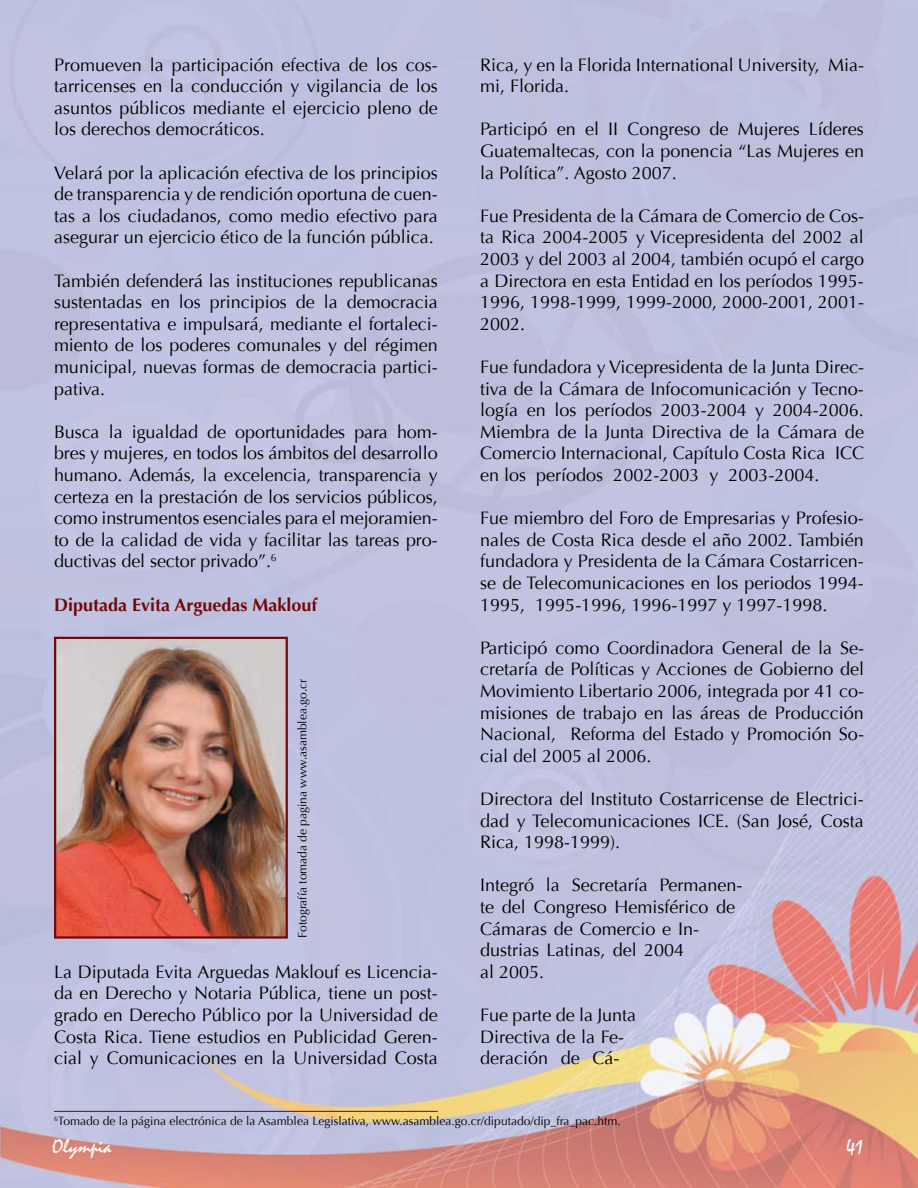
<style>
.page{position:relative;width:918px;height:1188px;background:#fff}
.page>*{position:absolute;margin:0;border:0;box-sizing:border-box;transform-origin:0 0}
.t1{font:21px "Mistral";color:#fff}
.t2{font:18px/21.6px "Optima";color:#000;text-align:justify}
.t3{font:700 18px "Optima";color:#70090a}
.t4{font:12px "Optima";color:#000}
</style>
<div class="page">
<img style="left:0;top:0;width:918px;height:1188px">
<img style="left:57px;top:640px;width:228px;height:296px">
<div style="left:54px;top:637px;width:234px;height:302px;border:2px solid #70090a"></div>
<hr style="left:54px;top:1111px;width:384px;height:1px;background:#70090a">
<p class="t2" style="left:54px;top:54px;width:385px">Promueven la participación efectiva de los cos&shy;tarricenses en la conducción y vigilancia de los asuntos públicos mediante el ejercicio pleno de los derechos democráticos.</p>
<p class="t2" style="left:54px;top:162px;width:385px">Velará por la aplicación efectiva de los principios de transparencia y de rendición oportuna de cuen&shy;tas a los ciudadanos, como medio efectivo para asegurar un ejercicio ético de la función pública.</p>
<p class="t2" style="left:54px;top:270px;width:385px">También defenderá las instituciones republicanas sustentadas en los principios de la democracia representativa e impulsará, mediante el fortaleci&shy;miento de los poderes comunales y del régimen municipal, nuevas formas de democracia partici&shy;pativa.</p>
<p class="t2" style="left:54px;top:421px;width:385px">Busca la igualdad de oportunidades para hom&shy;bres y mujeres, en todos los ámbitos del desarrollo humano. Además, la excelencia, transparencia y certeza en la prestación de los servicios públicos, como instrumentos esenciales para el mejoramien&shy;to de la calidad de vida y facilitar las tareas pro&shy;ductivas del sector privado”.<sup>6</sup></p>
<p class="t3" style="left:54px;top:594px;width:265px">Diputada Evita Arguedas Maklouf</p>
<p class="t4" style="left:296px;top:938px;width:260px;rotate:-90deg">Fotografía tomada de pagina www.asamblea.go.cr</p>
<p class="t2" style="left:54px;top:961px;width:385px">La Diputada Evita Arguedas Maklouf es Licencia&shy;da en Derecho y Notaria Pública, tiene un post&shy;grado en Derecho Público por la Universidad de Costa Rica. Tiene estudios en Publicidad Geren&shy;cial y Comunicaciones en la Universidad Costa</p>
<p class="t2" style="left:480px;top:54px;width:385px">Rica, y en la Florida International University, Mia&shy;mi, Florida.</p>
<p class="t2" style="left:480px;top:119px;width:385px">Participó en el II Congreso de Mujeres Líderes Guatemaltecas, con la ponencia “Las Mujeres en la Política”. Agosto 2007.</p>
<p class="t2" style="left:480px;top:205px;width:385px">Fue Presidenta de la Cámara de Comercio de Cos&shy;ta Rica 2004-2005 y Vicepresidenta del 2002 al 2003 y del 2003 al 2004, también ocupó el cargo a Directora en esta Entidad en los períodos 1995- 1996, 1998-1999, 1999-2000, 2000-2001, 2001- 2002.</p>
<p class="t2" style="left:480px;top:356px;width:385px">Fue fundadora y Vicepresidenta de la Junta Direc&shy;tiva de la Cámara de Infocomunicación y Tecno&shy;logía en los períodos 2003-2004 y 2004-2006.<br>Miembra de la Junta Directiva de la Cámara de Comercio Internacional, Capítulo Costa Rica ICC en los períodos 2002-2003 y 2003-2004.</p>
<p class="t2" style="left:480px;top:507px;width:385px">Fue miembro del Foro de Empresarias y Profesio&shy;nales de Costa Rica desde el año 2002. También fundadora y Presidenta de la Cámara Costarricen&shy;se de Telecomunicaciones en los periodos 1994- 1995, 1995-1996, 1996-1997 y 1997-1998.</p>
<p class="t2" style="left:480px;top:637px;width:385px">Participó como Coordinadora General de la Se&shy;cretaría de Políticas y Acciones de Gobierno del Movimiento Libertario 2006, integrada por 41 co&shy;misiones de trabajo en las áreas de Producción Nacional, Reforma del Estado y Promoción So&shy;cial del 2005 al 2006.</p>
<p class="t2" style="left:480px;top:788px;width:385px">Directora del Instituto Costarricense de Electrici&shy;dad y Telecomunicaciones ICE. (San José, Costa Rica, 1998-1999).</p>
<p class="t2" style="left:480px;top:875px;width:264px;text-align:left">Integró la Secretaría Permanen&shy;te del Congreso Hemisférico de<br>Cámaras de Comercio e In&shy;dustrias Latinas, del 2004<br>al 2005.</p>
<p class="t2" style="left:480px;top:1004px;width:157px;text-align:left">Fue parte de la Junta<br>Directiva de la Fe&shy;deración de Cá-</p>
<p class="t4" style="left:54px;top:1114px;width:568px"><sup>6</sup>Tomado de la página electrónica de la Asamblea Legislativa, www.asamblea.go.cr/diputado/dip_fra_pac.htm.</p>
<p class="t1" style="left:52px;top:1135px;width:61px">Olympia</p>
<p class="t1" style="left:847px;top:1135px;width:18px">41</p>
</div>
